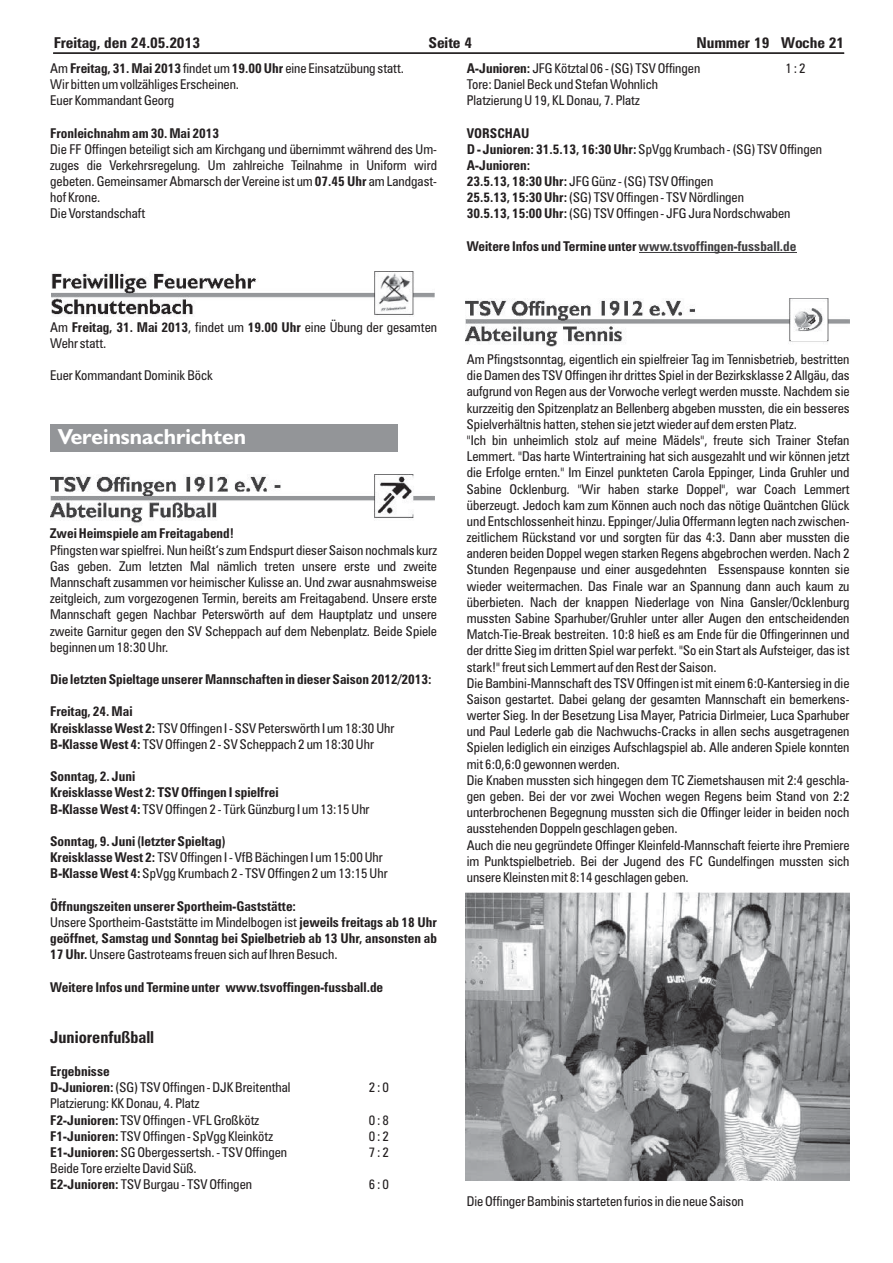
<style>
.page{position:relative;width:893px;height:1263px;background:#fff}
.page>*{position:absolute;margin:0;border:0;box-sizing:border-box;transform-origin:0 0}
.t1{font:700 21.75px "Humanist 521 BT";color:#fff}
.t2{font:700 condensed 16.5px "Zurich BT";color:#231f20}
.t3{font:700 condensed 15px "Zurich BT";letter-spacing:-.005em;color:#231f20;scale:1.04 1}
.t4{font:condensed 13.5px/16.2px "Zurich BT";color:#231f20}
.t5{font:700 condensed 13.5px/16.2px "Zurich BT";color:#231f20}
.s1{font-weight:700}
.s2{color:#3e3d3f}
.s3{font-weight:400}
</style>
<div class="page">
<div style="left:50px;top:425px;width:348px;height:27px;background:#939598"></div>
<hr style="left:639px;top:252px;width:157px;height:1px;background:#3e3d3f">
<hr style="left:53px;top:52px;width:791px;height:2px;background:#231f20">
<img style="left:52px;top:272px;width:382px;height:44px">
<img style="left:51px;top:474px;width:383px;height:49px">
<img style="left:466px;top:299px;width:383px;height:48px">
<div style="left:791px;top:302px;width:35px;height:38px;background:#fff"></div>
<img style="left:794px;top:309px;width:29px;height:23px">
<img style="left:466px;top:892px;width:384px;height:288px">
<p class="t3" style="left:54px;top:37px;width:142px">Freitag, den 24.05.2013</p>
<p class="t3" style="left:428px;top:37px;width:43px">Seite 4</p>
<p class="t3" style="left:696px;top:37px;width:144px">Nummer 19 Woche 21</p>
<p class="t4" style="left:50px;top:61px;width:355px">Am <span class="s1">Freitag, 31. Mai 2013</span> findet um <span class="s1">19.00 Uhr</span> eine Einsatzübung statt.<br>Wir bitten um vollzähliges Erscheinen.<br>Euer Kommandant Georg</p>
<p class="t5" style="left:50px;top:126px;width:170px">Fronleichnahm am 30. Mai 2013</p>
<p class="t4" style="left:50px;top:142px;width:388px">Die FF Offingen beteiligt sich am Kirchgang und übernimmt während des Um&shy;zuges die Verkehrsregelung. Um zahlreiche Teilnahme in Uniform wird gebeten. Gemeinsamer Abmarsch der Vereine ist um <span class="s1">07.45 Uhr</span> am Landgast&shy;hof Krone.<br>Die Vorstandschaft</p>
<p class="t4" style="left:467px;top:61px;width:235px"><span class="s1">A-Junioren:</span> JFG Kötztal 06 - (SG) TSV Offingen</p>
<p class="t4" style="left:785px;top:61px;width:22px">1 : 2</p>
<p class="t4" style="left:467px;top:77px;width:193px">Tore: Daniel Beck und Stefan Wohnlich<br>Platzierung U 19, KL Donau, 7. Platz</p>
<p class="t4" style="left:467px;top:126px;width:357px"><span class="s1">VORSCHAU<br>D - Junioren: 31.5.13, 16:30 Uhr:</span> SpVgg Krumbach - (SG) TSV Offingen <span class="s1">A-Junioren:<br>23.5.13, 18:30 Uhr:</span> JFG Günz - (SG) TSV Offingen<br><span class="s1">25.5.13, 15:30 Uhr:</span> (SG) TSV Offingen - TSV Nördlingen<br><span class="s1">30.5.13, 15:00 Uhr:</span> (SG) TSV Offingen - JFG Jura Nordschwaben</p>
<p class="t5" style="left:467px;top:239px;width:331px">Weitere Infos und Termine unter<span class="s2">www.tsvoffingen-fussball.de</span></p>
<p class="t4" style="left:50px;top:320px;width:388px">Am <span class="s1">Freitag, 31. Mai 2013</span>, findet um <span class="s1">19.00 Uhr</span> eine Übung der gesamten<br>Wehr statt.</p>
<p class="t4" style="left:50px;top:369px;width:164px">Euer Kommandant Dominik Böck</p>
<p class="t4" style="left:467px;top:352px;width:384px">Am Pfingstsonntag, eigentlich ein spielfreier Tag im Tennisbetrieb, bestritten die Damen des TSV Offingen ihr drittes Spiel in der Bezirksklasse 2 Allgäu, das aufgrund von Regen aus der Vorwoche verlegt werden musste. Nachdem sie kurzzeitig den Spitzenplatz an Bellenberg abgeben mussten, die ein besseres Spielverhältnis hatten, stehen sie jetzt wieder auf dem ersten Platz.<br>"Ich bin unheimlich stolz auf meine Mädels", freute sich Trainer Stefan Lemmert. "Das harte Wintertraining hat sich ausgezahlt und wir können jetzt die Erfolge ernten." Im Einzel punkteten Carola Eppinger, Linda Gruhler und Sabine Ocklenburg. "Wir haben starke Doppel", war Coach Lemmert überzeugt. Jedoch kam zum Können auch noch das nötige Quäntchen Glück und Entschlossenheit hinzu. Eppinger/Julia Offermann legten nach zwischen-</p>
<h1 class="t1" style="left:58px;top:429px;width:189px">Vereinsnachrichten</h1>
<p class="t5" style="left:50px;top:527px;width:185px">Zwei Heimspiele am Freitagabend!</p>
<p class="t4" style="left:467px;top:530px;width:384px">zeitlichem Rückstand vor und sorgten für das 4:3. Dann aber mussten die</p>
<p class="t4" style="left:50px;top:543px;width:388px">Pfingsten war spielfrei. Nun heißt‘s zum Endspurt dieser Saison nochmals kurz</p>
<p class="t4" style="left:467px;top:547px;width:384px">anderen beiden Doppel wegen starken Regens abgebrochen werden. Nach 2</p>
<p class="t4" style="left:50px;top:559px;width:388px">Gas geben. Zum letzten Mal nämlich treten unsere erste und zweite</p>
<p class="t4" style="left:467px;top:563px;width:384px">Stunden Regenpause und einer ausgedehnten Essenspause konnten sie</p>
<p class="t4" style="left:50px;top:575px;width:388px">Mannschaft zusammen vor heimischer Kulisse an. Und zwar ausnahmsweise</p>
<p class="t4" style="left:467px;top:579px;width:384px">wieder weitermachen. Das Finale war an Spannung dann auch kaum zu</p>
<p class="t4" style="left:50px;top:592px;width:388px">zeitgleich, zum vorgezogenen Termin, bereits am Freitagabend. Unsere erste</p>
<p class="t4" style="left:467px;top:595px;width:384px">überbieten. Nach der knappen Niederlage von Nina Gansler/Ocklenburg</p>
<p class="t4" style="left:50px;top:608px;width:388px">Mannschaft gegen Nachbar Peterswörth auf dem Hauptplatz und unsere</p>
<p class="t4" style="left:467px;top:611px;width:384px">mussten Sabine Sparhuber/Gruhler unter aller Augen den entscheidenden</p>
<p class="t4" style="left:50px;top:624px;width:388px">zweite Garnitur gegen den SV Scheppach auf dem Nebenplatz. Beide Spiele</p>
<p class="t4" style="left:467px;top:628px;width:384px">Match-Tie-Break bestreiten. 10:8 hieß es am Ende für die Offingerinnen und</p>
<p class="t4" style="left:50px;top:640px;width:120px">beginnen um 18:30 Uhr.</p>
<p class="t4" style="left:467px;top:644px;width:384px">der dritte Sieg im dritten Spiel war perfekt. "So ein Start als Aufsteiger, das ist stark!" freut sich Lemmert auf den Rest der Saison.</p>
<p class="t5" style="left:50px;top:672px;width:383px">Die letzten Spieltage unserer Mannschaften in dieser Saison 2012/2013:</p>
<p class="t4" style="left:467px;top:676px;width:384px">Die Bambini-Mannschaft des TSV Offingen ist mit einem 6:0-Kantersieg in die<br>Saison gestartet. Dabei gelang der gesamten Mannschaft ein bemerkens-</p>
<p class="t5" style="left:50px;top:705px;width:84px">Freitag, 24. Mai</p>
<p class="t4" style="left:467px;top:708px;width:384px">werter Sieg. In der Besetzung Lisa Mayer, Patricia Dirlmeier, Luca Sparhuber</p>
<p class="t4" style="left:50px;top:721px;width:346px"><span class="s1">Kreisklasse West 2:</span> TSV Offingen I - SSV Peterswörth I um 18:30 Uhr</p>
<p class="t4" style="left:467px;top:725px;width:384px">und Paul Lederle gab die Nachwuchs-Cracks in allen sechs ausgetragenen</p>
<p class="t4" style="left:50px;top:737px;width:325px"><span class="s1">B-Klasse West 4:</span> TSV Offingen 2 - SV Scheppach 2 um 18:30 Uhr</p>
<p class="t4" style="left:467px;top:741px;width:384px">Spielen lediglich ein einziges Aufschlagspiel ab. Alle anderen Spiele konnten mit 6:0,6:0 gewonnen werden.</p>
<p class="t5" style="left:50px;top:770px;width:87px">Sonntag, 2. Juni</p>
<p class="t4" style="left:467px;top:773px;width:384px">Die Knaben mussten sich hingegen dem TC Ziemetshausen mit 2:4 geschla-</p>
<p class="t5" style="left:50px;top:786px;width:230px">Kreisklasse West 2: TSV Offingen I spielfrei</p>
<p class="t4" style="left:467px;top:789px;width:384px">gen geben. Bei der vor zwei Wochen wegen Regens beim Stand von 2:2</p>
<p class="t4" style="left:50px;top:802px;width:321px"><span class="s1">B-Klasse West 4:</span> TSV Offingen 2 - Türk Günzburg I um 13:15 Uhr</p>
<p class="t4" style="left:467px;top:806px;width:384px">unterbrochenen Begegnung mussten sich die Offinger leider in beiden noch ausstehenden Doppeln geschlagen geben.</p>
<p class="t5" style="left:50px;top:834px;width:177px">Sonntag, 9. Juni (letzter Spieltag)</p>
<p class="t4" style="left:467px;top:838px;width:384px">Auch die neu gegründete Offinger Kleinfeld-Mannschaft feierte ihre Premiere</p>
<p class="t4" style="left:50px;top:850px;width:334px"><span class="s1">Kreisklasse West 2:</span> TSV Offingen I - VfB Bächingen I um 15:00 Uhr</p>
<p class="t4" style="left:467px;top:854px;width:384px">im Punktspielbetrieb. Bei der Jugend des FC Gundelfingen mussten sich</p>
<p class="t4" style="left:50px;top:867px;width:339px"><span class="s1">B-Klasse West 4:</span> SpVgg Krumbach 2 - TSV Offingen 2 um 13:15 Uhr</p>
<p class="t4" style="left:467px;top:870px;width:224px">unsere Kleinsten mit 8:14 geschlagen geben.</p>
<p class="t5" style="left:50px;top:899px;width:388px">Öffnungszeiten unserer Sportheim-Gaststätte:<br><span class="s3">Unsere Sportheim-Gaststätte im Mindelbogen ist</span> jeweils freitags ab 18 Uhr geöffnet, Samstag und Sonntag bei Spielbetrieb ab 13 Uhr, ansonsten ab 17 Uhr. <span class="s3">Unsere Gastroteams freuen sich auf Ihren Besuch.</span></p>
<p class="t5" style="left:50px;top:980px;width:334px">Weitere Infos und Termine unter www.tsvoffingen-fussball.de</p>
<p class="t2" style="left:50px;top:1031px;width:106px">Juniorenfußball</p>
<p class="t4" style="left:50px;top:1064px;width:242px"><span class="s1">Ergebnisse<br>D-Junioren:</span> (SG) TSV Offingen - DJK Breitenthal</p>
<p class="t4" style="left:369px;top:1081px;width:22px">2 : 0</p>
<p class="t4" style="left:50px;top:1097px;width:210px">Platzierung: KK Donau, 4. Platz<br><span class="s1">F2-Junioren:</span> TSV Offingen - VFL Großkötz</p>
<p class="t4" style="left:369px;top:1113px;width:22px">0 : 8</p>
<p class="t4" style="left:50px;top:1129px;width:224px"><span class="s1">F1-Junioren:</span> TSV Offingen - SpVgg Kleinkötz</p>
<p class="t4" style="left:369px;top:1129px;width:22px">0 : 2</p>
<p class="t4" style="left:50px;top:1145px;width:238px"><span class="s1">E1-Junioren:</span> SG Obergessertsh. - TSV Offingen</p>
<p class="t4" style="left:369px;top:1145px;width:22px">7 : 2</p>
<p class="t4" style="left:50px;top:1162px;width:203px">Beide Tore erzielte David Süß.<br><span class="s1">E2-Junioren:</span> TSV Burgau - TSV Offingen</p>
<p class="t4" style="left:369px;top:1178px;width:22px">6 : 0</p>
<p class="t4" style="left:467px;top:1194px;width:279px">Die Offinger Bambinis starteten furios in die neue Saison</p>
</div>
